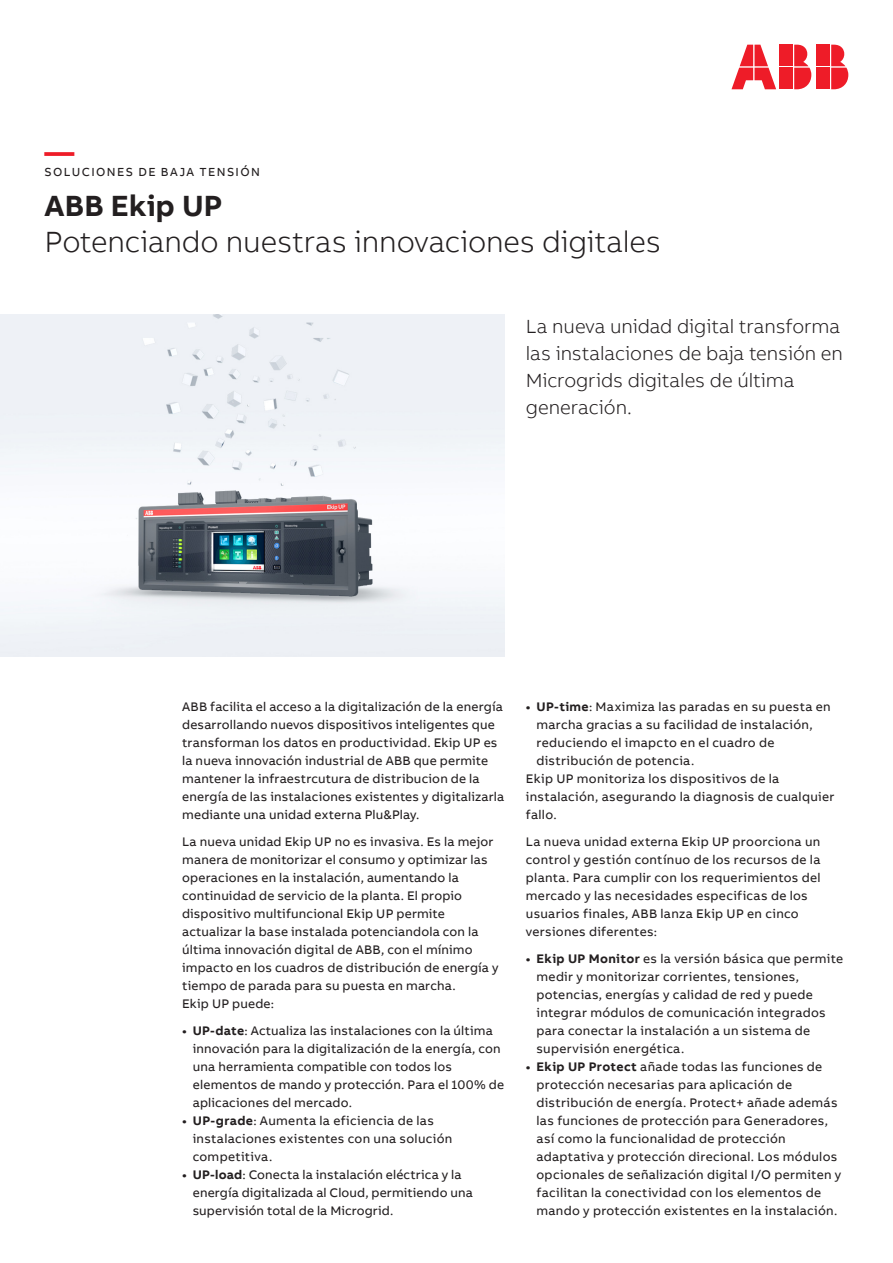
<style>
.page{position:relative;width:893px;height:1263px;background:#fff}
.page>*{position:absolute;margin:0;border:0;box-sizing:border-box;transform-origin:0 0}
.Subheadline_M_20pt_2{font:300 30px "AB Bvoice";letter-spacing:-.005em;color:#231f20}
.Headline_M_20pt_24pt{font:700 30px "AB Bvoice";letter-spacing:.005em;color:#231f20}
.Headline_M_20pt_24pt-2{font:700 30px "AB Bvoice";color:#ee1c28}
.Lead_13pt_18pt{font:300 19.5px/27px "AB Bvoice";letter-spacing:-.005em;color:#231f20}
.Copytext_8_5pt_12pt{font:12.75px/18px "AB Bvoice BK";letter-spacing:.02em;color:#231f20}
.Copytext_8_5pt_12pt-2{font:12.75px/18px "AB Bvoice";letter-spacing:.015em;color:#231f20}
.Category_M_8pt_9_6pt{font:12px "AB Bvoice BK";letter-spacing:.12em;color:#231f20}
.s1{font-weight:700}
.s2{font-family:"AB Bvoice";font-weight:700}
.s3{font-family:"AB Bvoice"}
</style>
<div class="page">
<img style="left:0;top:315px;width:505px;height:342px">
<div style="left:817px;top:45px;width:13px;height:21px;background:#ee1c28"></div>
<div style="left:817px;top:68px;width:13px;height:21px;background:#ee1c28"></div>
<svg style="left:831px;top:45px;width:17px;height:44px"></svg>
<svg style="left:731px;top:45px;width:45px;height:44px"></svg>
<div style="left:780px;top:45px;width:13px;height:21px;background:#ee1c28"></div>
<div style="left:780px;top:68px;width:13px;height:21px;background:#ee1c28"></div>
<svg style="left:794px;top:45px;width:17px;height:44px"></svg>
<p class="Headline_M_20pt_24pt-2" style="left:45px;top:132px;width:31px">—</p>
<p class="Category_M_8pt_9_6pt" style="left:45px;top:165px;width:217px">SOLUCIONES DE BAJA TENSIÓN</p>
<p class="Headline_M_20pt_24pt" style="left:45px;top:186px;width:179px">ABB Ekip UP</p>
<p class="Subheadline_M_20pt_2" style="left:45px;top:224px;width:618px">Potenciando nuestras innovaciones digitales</p>
<p class="Lead_13pt_18pt" style="left:526px;top:313px;width:319px">La nueva unidad digital transforma las instalaciones de baja tensión en<br>Microgrids digitales de última generación.</p>
<p class="Copytext_8_5pt_12pt" style="left:182px;top:697px;width:324px">ABB facilita el acceso a la digitalización de la energía desarrollando nuevos dispositivos inteligentes que transforman los datos en productividad. Ekip UP es la nueva innovación industrial de ABB que permite mantener la infraestrcutura de distribucion de la energía de las instalaciones existentes y digitalizarla mediante una unidad externa Plu&amp;Play.</p>
<p class="Copytext_8_5pt_12pt-2" style="left:182px;top:832px;width:318px">La nueva unidad Ekip UP no es invasiva. Es la mejor manera de monitorizar el consumo y optimizar las operaciones en la instalación, aumentando la continuidad de servicio de la planta. El propio dispositivo multifuncional Ekip UP permite actualizar la base instalada potenciandola con la última innovación digital de ABB, con el mínimo impacto en los cuadros de distribución de energía y tiempo de parada para su puesta en marcha.<br>Ekip UP puede:</p>
<p class="Copytext_8_5pt_12pt-2" style="left:193px;top:1021px;width:313px;text-indent:-11px"><span class="s1">• UP-date</span>: Actualiza las instalaciones con la última innovación para la digitalización de la energía, con una herramienta compatible con todos los elementos de mando y protección. Para el 100% de aplicaciones del mercado.</p>
<p class="Copytext_8_5pt_12pt-2" style="left:193px;top:1111px;width:261px;text-indent:-11px"><span class="s1">• UP-grade</span>: Aumenta la eficiencia de las instalaciones existentes con una solución competitiva.</p>
<p class="Copytext_8_5pt_12pt" style="left:193px;top:1165px;width:282px;text-indent:-11px"><span class="s2">• UP-load</span>: Conecta la instalación eléctrica y la energía digitalizada al Cloud, permitiendo una supervisión total de la Microgrid.</p>
<p class="Copytext_8_5pt_12pt" style="left:536px;top:697px;width:296px;text-indent:-11px"><span class="s2">• UP-time</span><span class="s3">:</span> Maximiza las paradas en su puesta en marcha gracias a su facilidad de instalación, reduciendo el imapcto en el cuadro de distribución de potencia.</p>
<p class="Copytext_8_5pt_12pt" style="left:526px;top:769px;width:310px">Ekip UP monitoriza los dispositivos de la instalación, asegurando la diagnosis de cualquier fallo.</p>
<p class="Copytext_8_5pt_12pt" style="left:526px;top:832px;width:296px">La nueva unidad externa Ekip UP proorciona un control y gestión contínuo de los recursos de la planta. Para cumplir con los requerimientos del mercado y las necesidades especificas de los usuarios finales, ABB lanza Ekip UP en cinco versiones diferentes:</p>
<p class="Copytext_8_5pt_12pt" style="left:536px;top:949px;width:308px;text-indent:-11px"><span class="s2">• Ekip UP Monitor</span> es la versión básica que permite medir y monitorizar corrientes, tensiones, potencias, energías y calidad de red y puede integrar módulos de comunicación integrados para conectar la instalación a un sistema de supervisión energética.</p>
<p class="Copytext_8_5pt_12pt" style="left:536px;top:1057px;width:306px;text-indent:-11px"><span class="s2">• Ekip UP Protect</span> añade todas las funciones de protección necesarias para aplicación de distribución de energía. Protect+ añade además las funciones de protección para Generadores, así como la funcionalidad de protección adaptativa y protección direcional. Los módulos opcionales de señalización digital I/O permiten y facilitan la conectividad con los elementos de mando y protección existentes en la instalación.</p>
</div>
